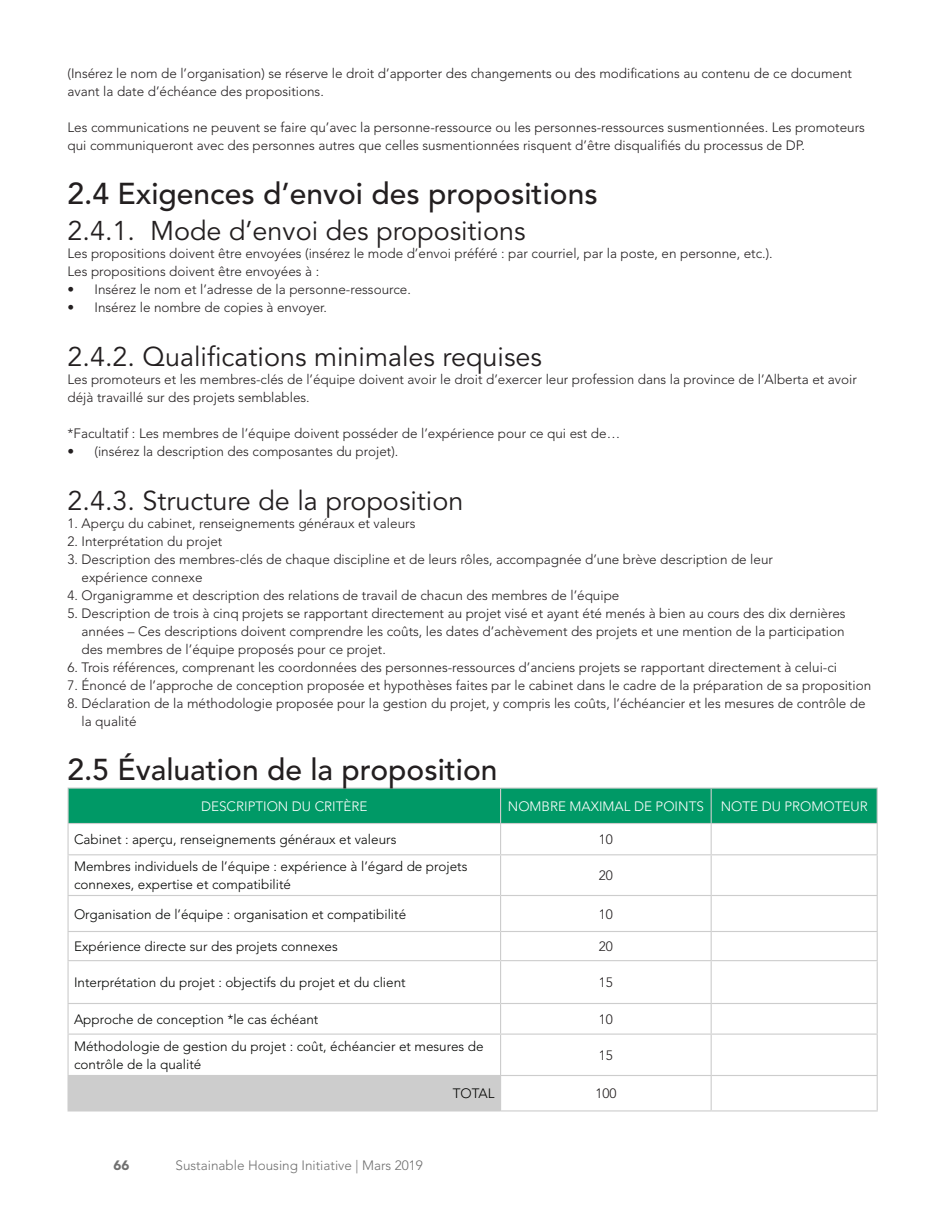
<style>
.page{position:relative;width:945px;height:1215px;background:#fff}
.page>*{position:absolute;margin:0;border:0;box-sizing:border-box;transform-origin:0 0}
.t1{font:500 30px "Avenir LT Std";color:#231f20}
.t2{font:27px "Avenir LT Std";color:#231f20}
.Table_Data_plain_cen{font:300 13.5px/18px "Avenir LT Std";color:#231f20}
.Question_Table_Minor{font:300 13.5px/18px "Avenir LT Std";color:#040503}
.Green_table_headings{font:300 13.5px "Avenir LT Std";color:#fff}
.t3{font:300 13.5px "Avenir LT Std";color:#707070}
.Table__Pointage_Tota{font:300 13.5px "Avenir LT Std";color:#040503}
.t4{font:900 13.5px "Avenir LT Std";color:#707070}
</style>
<div class="page">
<div style="left:69px;top:789px;width:808px;height:34px;background:#096"></div>
<div style="left:68px;top:1076px;width:433px;height:35px;background:#cdcdcd"></div>
<hr style="left:68px;top:788px;width:433px;height:1px;background:#cdcdcd">
<hr style="left:68px;top:789px;width:1px;height:34px;background:#cdcdcd">
<hr style="left:501px;top:788px;width:210px;height:1px;background:#cdcdcd">
<hr style="left:500px;top:789px;width:1px;height:34px;background:#cdcdcd">
<hr style="left:711px;top:788px;width:167px;height:1px;background:#cdcdcd">
<hr style="left:711px;top:789px;width:1px;height:34px;background:#cdcdcd">
<hr style="left:877px;top:789px;width:1px;height:34px;background:#cdcdcd">
<hr style="left:68px;top:823px;width:433px;height:1px;background:#cdcdcd">
<hr style="left:68px;top:824px;width:1px;height:30px;background:#cdcdcd">
<hr style="left:501px;top:823px;width:210px;height:1px;background:#cdcdcd">
<hr style="left:500px;top:824px;width:1px;height:30px;background:#cdcdcd">
<hr style="left:711px;top:823px;width:167px;height:1px;background:#cdcdcd">
<hr style="left:711px;top:824px;width:1px;height:30px;background:#cdcdcd">
<hr style="left:877px;top:824px;width:1px;height:30px;background:#cdcdcd">
<hr style="left:68px;top:854px;width:433px;height:1px;background:#cdcdcd">
<hr style="left:68px;top:855px;width:1px;height:40px;background:#cdcdcd">
<hr style="left:501px;top:854px;width:210px;height:1px;background:#cdcdcd">
<hr style="left:500px;top:855px;width:1px;height:40px;background:#cdcdcd">
<hr style="left:711px;top:854px;width:167px;height:1px;background:#cdcdcd">
<hr style="left:711px;top:855px;width:1px;height:40px;background:#cdcdcd">
<hr style="left:877px;top:855px;width:1px;height:40px;background:#cdcdcd">
<hr style="left:68px;top:895px;width:433px;height:1px;background:#cdcdcd">
<hr style="left:68px;top:896px;width:1px;height:35px;background:#cdcdcd">
<hr style="left:501px;top:895px;width:210px;height:1px;background:#cdcdcd">
<hr style="left:500px;top:896px;width:1px;height:35px;background:#cdcdcd">
<hr style="left:711px;top:895px;width:167px;height:1px;background:#cdcdcd">
<hr style="left:711px;top:896px;width:1px;height:35px;background:#cdcdcd">
<hr style="left:877px;top:896px;width:1px;height:35px;background:#cdcdcd">
<hr style="left:68px;top:931px;width:433px;height:1px;background:#cdcdcd">
<svg style="left:68px;top:932px;width:1px;height:28px"></svg>
<hr style="left:501px;top:931px;width:210px;height:1px;background:#cdcdcd">
<svg style="left:500px;top:932px;width:1px;height:28px"></svg>
<hr style="left:711px;top:931px;width:167px;height:1px;background:#cdcdcd">
<svg style="left:711px;top:932px;width:1px;height:28px"></svg>
<svg style="left:877px;top:932px;width:1px;height:28px"></svg>
<hr style="left:68px;top:960px;width:433px;height:1px;background:#cdcdcd">
<hr style="left:68px;top:961px;width:1px;height:42px;background:#cdcdcd">
<hr style="left:501px;top:960px;width:210px;height:1px;background:#cdcdcd">
<hr style="left:500px;top:961px;width:1px;height:42px;background:#cdcdcd">
<hr style="left:711px;top:960px;width:167px;height:1px;background:#cdcdcd">
<hr style="left:711px;top:961px;width:1px;height:42px;background:#cdcdcd">
<hr style="left:877px;top:961px;width:1px;height:42px;background:#cdcdcd">
<hr style="left:68px;top:1003px;width:433px;height:1px;background:#cdcdcd">
<hr style="left:68px;top:1004px;width:1px;height:30px;background:#cdcdcd">
<hr style="left:501px;top:1003px;width:210px;height:1px;background:#cdcdcd">
<hr style="left:500px;top:1004px;width:1px;height:30px;background:#cdcdcd">
<hr style="left:711px;top:1003px;width:167px;height:1px;background:#cdcdcd">
<hr style="left:711px;top:1004px;width:1px;height:30px;background:#cdcdcd">
<hr style="left:877px;top:1004px;width:1px;height:30px;background:#cdcdcd">
<hr style="left:68px;top:1034px;width:433px;height:1px;background:#cdcdcd">
<hr style="left:68px;top:1035px;width:1px;height:40px;background:#cdcdcd">
<hr style="left:501px;top:1034px;width:210px;height:1px;background:#cdcdcd">
<hr style="left:500px;top:1035px;width:1px;height:40px;background:#cdcdcd">
<hr style="left:711px;top:1034px;width:167px;height:1px;background:#cdcdcd">
<hr style="left:711px;top:1035px;width:1px;height:40px;background:#cdcdcd">
<hr style="left:877px;top:1035px;width:1px;height:40px;background:#cdcdcd">
<hr style="left:68px;top:1075px;width:433px;height:1px;background:#cdcdcd">
<hr style="left:501px;top:1075px;width:210px;height:1px;background:#cdcdcd">
<hr style="left:711px;top:1075px;width:167px;height:1px;background:#cdcdcd">
<hr style="left:711px;top:1076px;width:1px;height:34px;background:#cdcdcd">
<hr style="left:877px;top:1076px;width:1px;height:34px;background:#cdcdcd">
<hr style="left:68px;top:1110px;width:433px;height:2px;background:#cdcdcd">
<hr style="left:501px;top:1110px;width:210px;height:2px;background:#cdcdcd">
<hr style="left:711px;top:1110px;width:167px;height:2px;background:#cdcdcd">
<p class="Table_Data_plain_cen" style="left:68px;top:64px;width:786px">(Insérez le nom de l’organisation) se réserve le droit d’apporter des changements ou des modifications au contenu de ce document avant la date d’échéance des propositions.</p>
<p class="Table_Data_plain_cen" style="left:68px;top:118px;width:799px">Les communications ne peuvent se faire qu’avec la personne-ressource ou les personnes-ressources susmentionnées. Les promoteurs qui communiqueront avec des personnes autres que celles susmentionnées risquent d’être disqualifiés du processus de DP.</p>
<p class="t1" style="left:68px;top:176px;width:532px">2.4 Exigences d’envoi des propositions</p>
<p class="t2" style="left:68px;top:215px;width:460px">2.4.1. Mode d’envoi des propositions</p>
<p class="Table_Data_plain_cen" style="left:68px;top:244px;width:707px">Les propositions doivent être envoyées (insérez le mode d’envoi préféré : par courriel, par la poste, en personne, etc.).</p>
<p class="Table_Data_plain_cen" style="left:68px;top:262px;width:253px">Les propositions doivent être envoyées à :</p>
<p class="Table_Data_plain_cen" style="left:68px;top:280px;width:345px">• Insérez le nom et l’adresse de la personne-ressource.</p>
<p class="Table_Data_plain_cen" style="left:68px;top:298px;width:261px">• Insérez le nombre de copies à envoyer.</p>
<p class="t2" style="left:68px;top:341px;width:476px">2.4.2. Qualifications minimales requises</p>
<p class="Table_Data_plain_cen" style="left:68px;top:370px;width:791px">Les promoteurs et les membres-clés de l’équipe doivent avoir le droit d’exercer leur profession dans la province de l’Alberta et avoir déjà travaillé sur des projets semblables.</p>
<p class="Table_Data_plain_cen" style="left:68px;top:424px;width:554px">*Facultatif : Les membres de l’équipe doivent posséder de l’expérience pour ce qui est de…</p>
<p class="Table_Data_plain_cen" style="left:68px;top:442px;width:332px">• (insérez la description des composantes du projet).</p>
<p class="t2" style="left:68px;top:485px;width:397px">2.4.3. Structure de la proposition</p>
<p class="Table_Data_plain_cen" style="left:68px;top:514px;width:349px">1. Aperçu du cabinet, renseignements généraux et valeurs</p>
<p class="Table_Data_plain_cen" style="left:68px;top:532px;width:156px">2. Interprétation du projet</p>
<p class="Table_Data_plain_cen" style="left:82px;top:550px;width:693px;text-indent:-14px">3. Description des membres-clés de chaque discipline et de leurs rôles, accompagnée d’une brève description de leur expérience connexe</p>
<p class="Table_Data_plain_cen" style="left:68px;top:586px;width:553px">4. Organigramme et description des relations de travail de chacun des membres de l’équipe</p>
<p class="Table_Data_plain_cen" style="left:82px;top:604px;width:766px;text-align:justify;text-indent:-14px">5. Description de trois à cinq projets se rapportant directement au projet visé et ayant été menés à bien au cours des dix dernières années – Ces descriptions doivent comprendre les coûts, les dates d’achèvement des projets et une mention de la participation des membres de l’équipe proposés pour ce projet.</p>
<p class="Table_Data_plain_cen" style="left:68px;top:658px;width:771px">6. Trois références, comprenant les coordonnées des personnes-ressources d’anciens projets se rapportant directement à celui-ci</p>
<p class="Table_Data_plain_cen" style="left:68px;top:676px;width:805px">7. Énoncé de l’approche de conception proposée et hypothèses faites par le cabinet dans le cadre de la préparation de sa proposition</p>
<p class="Table_Data_plain_cen" style="left:82px;top:694px;width:786px;text-indent:-14px">8. Déclaration de la méthodologie proposée pour la gestion du projet, y compris les coûts, l’échéancier et les mesures de contrôle de la qualité</p>
<p class="t1" style="left:68px;top:752px;width:432px">2.5 Évaluation de la proposition</p>
<p class="Green_table_headings" style="left:201px;top:798px;width:168px">DESCRIPTION DU CRITÈRE</p>
<p class="Green_table_headings" style="left:508px;top:798px;width:198px">NOMBRE MAXIMAL DE POINTS</p>
<p class="Green_table_headings" style="left:721px;top:798px;width:149px">NOTE DU PROMOTEUR</p>
<p class="Question_Table_Minor" style="left:74px;top:831px;width:324px">Cabinet : aperçu, renseignements généraux et valeurs</p>
<p class="Table_Data_plain_cen" style="left:599px;top:831px;width:16px">10</p>
<p class="Question_Table_Minor" style="left:74px;top:858px;width:395px">Membres individuels de l’équipe : expérience à l’égard de projets connexes, expertise et compatibilité</p>
<p class="Table_Data_plain_cen" style="left:599px;top:867px;width:16px">20</p>
<p class="Question_Table_Minor" style="left:74px;top:905px;width:334px">Organisation de l’équipe : organisation et compatibilité</p>
<p class="Table_Data_plain_cen" style="left:599px;top:905px;width:16px">10</p>
<p class="Question_Table_Minor" style="left:74px;top:938px;width:265px">Expérience directe sur des projets connexes</p>
<p class="Table_Data_plain_cen" style="left:599px;top:938px;width:16px">20</p>
<p class="Question_Table_Minor" style="left:74px;top:974px;width:333px">Interprétation du projet : objectifs du projet et du client</p>
<p class="Table_Data_plain_cen" style="left:599px;top:974px;width:16px">15</p>
<p class="Question_Table_Minor" style="left:74px;top:1010px;width:246px">Approche de conception *le cas échéant</p>
<p class="Table_Data_plain_cen" style="left:599px;top:1010px;width:16px">10</p>
<p class="Question_Table_Minor" style="left:74px;top:1037px;width:411px">Méthodologie de gestion du projet : coût, échéancier et mesures de contrôle de la qualité</p>
<p class="Table_Data_plain_cen" style="left:599px;top:1046px;width:16px">15</p>
<p class="Table__Pointage_Tota" style="left:453px;top:1086px;width:43px">TOTAL</p>
<p class="Table_Data_plain_cen" style="left:595px;top:1085px;width:23px">100</p>
<p class="t4" style="left:114px;top:1157px;width:17px">66</p>
<p class="t3" style="left:176px;top:1157px;width:249px">Sustainable Housing Initiative | Mars 2019</p>
</div>
